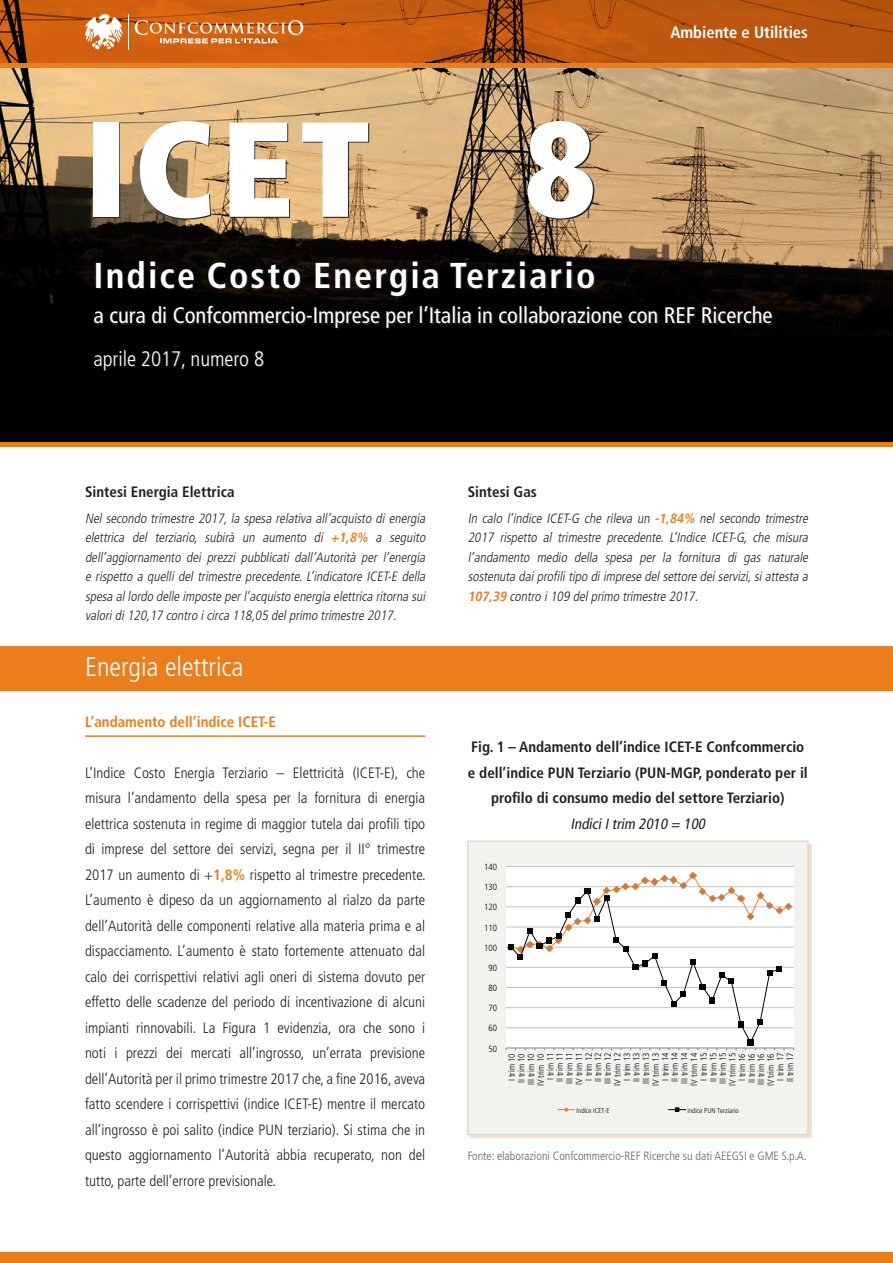
<style>
.page{position:relative;width:893px;height:1263px;background:#fff}
.page>*{position:absolute;margin:0;border:0;box-sizing:border-box;transform-origin:0 0}
.t1{font:900 condensed 135px "Frutiger LT Std";color:#fff}
.t2{font:700 condensed 36px "Frutiger LT Std";letter-spacing:.06em;color:#fff}
.t3{font:300 condensed 27px "Frutiger LT Std";color:#fff}
.t4{font:condensed 22.5px "Frutiger LT Std";color:#fff}
.t5{font:300 condensed 21px "Frutiger LT Std";color:#fff}
.t6{font:700 condensed 16.5px "Frutiger LT Std";color:#fff}
.t7{font:300 condensed 15px/25.5px "Frutiger LT Std";color:#231f20;text-align:justify}
.t8{font:700 condensed 15px/25.5px "Frutiger LT Std";color:#231f20;text-align:center}
.t9{font:700 condensed 15px "Frutiger LT Std";color:#ea7e1d}
.t10{font:italic condensed 15px "Frutiger LT Std";color:#231f20}
.t11{font:italic 300 condensed 13.5px/19.5px "Frutiger LT Std";color:#231f20;text-align:justify}
.t12{font:300 condensed 12px "Frutiger LT Std";color:#636366}
.t13{font:300 condensed 9px/9.6px "Frutiger LT Std";color:#000001;text-align:right}
.t14{font:300 condensed 7.05px "Frutiger LT Std";color:#000001}
.s1{font-weight:700;color:#ea7e1d}
</style>
<div class="page">
<div style="left:0;top:1252px;width:893px;height:11px;background:#ea7e1d"></div>
<img style="left:0;top:68px;width:893px;height:374px">
<svg style="left:95px;top:122px;width:678px;height:249px"></svg>
<svg style="left:0;top:0;width:893px;height:64px"></svg>
<svg style="left:135px;top:20px;width:168px;height:23px"></svg>
<svg style="left:85px;top:14px;width:44px;height:36px"></svg>
<hr style="left:0;top:64px;width:893px;height:4px;background:#ea7e1d">
<div style="left:0;top:646px;width:893px;height:45px;background:#ea7e1d"></div>
<hr style="left:85px;top:735px;width:340px;height:2px;background:#ea7e1d">
<hr style="left:0;top:442px;width:893px;height:4px;background:#ea7e1d">
<div style="left:468px;top:841px;width:340px;height:293px;background:#f2f2ef"></div>
<div style="left:506px;top:866px;width:288px;height:182px;background:#fff"></div>
<hr style="left:506px;top:866px;width:288px;height:1px;background:#c1c3c3">
<svg style="left:506px;top:872px;width:288px;height:178px"></svg>
<svg style="left:558px;top:1107px;width:17px;height:5px"></svg>
<svg style="left:668px;top:1107px;width:18px;height:5px"></svg>
<div style="left:467px;top:841px;width:341px;height:294px;border:1px solid #d2d1c4"></div>
<h1 class="t1" style="left:85px;top:87px;width:512px">ICET 8</h1>
<p class="t6" style="left:670px;top:23px;width:139px">Ambiente e Utilities</p>
<h2 class="t2" style="left:94px;top:254px;width:503px">Indice Costo Energia Terziario</h2>
<h3 class="t4" style="left:94px;top:302px;width:680px">a cura di Confcommercio-Imprese per l’Italia in collaborazione con REF Ricerche</h3>
<h3 class="t5" style="left:94px;top:346px;width:172px">aprile 2017, numero 8</h3>
<p class="t8" style="left:85px;top:479px;width:151px">Sintesi Energia Elettrica</p>
<p class="t11" style="left:85px;top:509px;width:344px">Nel secondo trimestre 2017, la spesa relativa all’acquisto di energia elettrica del terziario, subirà un aumento di <span class="s1">+1,8%</span> a seguito dell’aggiornamento dei prezzi pubblicati dall’Autorità per l’energia e rispetto a quelli del trimestre precedente. L’indicatore ICET-E della spesa allordo delle imposte perl’acquisto energia elettrica ritorna sui valoridi120,17 contro icirca 118,05 delprimo trimestre 2017.</p>
<h3 class="t3" style="left:85px;top:651px;width:160px">Energia elettrica</h3>
<p class="t9" style="left:85px;top:713px;width:193px">L’andamento dell’indice ICET-E</p>
<p class="t7" style="left:85px;top:760px;width:342px">L’Indice Costo Energia Terziario – Elettricità (ICET-E), che misura l’andamento della spesa per la fornitura di energia elettrica sostenuta in regime di maggior tutela dai profili tipo di imprese del settore dei servizi, segna per il II° trimestre 2017 un aumento di +<span class="s1">1,8%</span> rispetto al trimestre precedente.<br>L’aumento è dipeso da un aggiornamento al rialzo da parte dell’Autorità delle componenti relative alla materia prima e al dispacciamento. L’aumento è stato fortemente attenuato dal calo dei corrispettivi relativi agli oneri di sistema dovuto per effetto delle scadenze del periodo di incentivazione di alcuni impianti rinnovabili. La Figura 1 evidenzia, ora che sono i noti i prezzi dei mercati all’ingrosso, un’errata previsione dell’Autorità per il primo trimestre 2017 che, a fine 2016, aveva fatto scendere i corrispettivi (indice ICET-E) mentre il mercato all’ingrosso è poi salito (indice PUN terziario). Si stima che in questo aggiornamento l’Autorità abbia recuperato, non del tutto, parte dell’errore previsionale.</p>
<p class="t8" style="left:468px;top:479px;width:71px">Sintesi Gas</p>
<p class="t11" style="left:468px;top:509px;width:344px">In calo l’indice ICET-G che rileva un <span class="s1">-1,84%</span> nel secondo trimestre 2017 rispetto al trimestre precedente. L’Indice ICET-G, che misura l’andamento medio della spesa per la fornitura di gas naturale sostenuta daiprofilitipo diimprese delsettore deiservizi,siattesta a <span class="s1">107,39</span> contro i109 delprimo trimestre 2017.</p>
<p class="t8" style="left:468px;top:734px;width:341px">Fig. 1 – Andamento dell’indice ICET-E Confcommercio e dell’indice PUN Terziario (PUN-MGP, ponderato per il profilo di consumo medio del settore Terziario)</p>
<p class="t10" style="left:570px;top:815px;width:139px">IndiciItrim 2010 = 100</p>
<p class="t13" style="left:484px;top:862px;width:14px">140</p>
<p class="t13" style="left:484px;top:882px;width:14px">130</p>
<p class="t13" style="left:484px;top:903px;width:14px">120</p>
<p class="t13" style="left:484px;top:923px;width:14px">110</p>
<p class="t13" style="left:484px;top:943px;width:14px">100</p>
<p class="t13" style="left:488px;top:963px;width:10px">90</p>
<p class="t13" style="left:488px;top:983px;width:10px">80</p>
<p class="t13" style="left:488px;top:1003px;width:10px">70</p>
<p class="t13" style="left:488px;top:1024px;width:10px">60</p>
<p class="t13" style="left:488px;top:1044px;width:10px">50</p>
<p class="t13" style="left:507px;top:1086px;width:35px;rotate:-90deg">I trim 10<br>II trim 10<br>III trim 10<br>IV trim 10<br>I trim 11<br>II trim 11<br>III trim 11<br>IV trim 11<br>I trim 12<br>II trim 12<br>III trim 12<br>IV trim 12<br>I trim 13<br>II trim 13<br>III trim 13<br>IV trim 13<br>I trim 14<br>II trim 14<br>III trim 14<br>IV trim 14<br>I trim 15<br>II trim 15<br>III trim 15<br>IV trim 15<br>I trim 16<br>II trim 16<br>III trim 16<br>IV trim 16<br>I trim 17<br>II trim 17</p>
<p class="t14" style="left:577px;top:1107px;width:35px">Indice ICET-E</p>
<p class="t14" style="left:687px;top:1107px;width:53px">Indice PUN Terziario</p>
<p class="t12" style="left:468px;top:1149px;width:341px">Fonte: elaborazioni Confcommercio-REF Ricerche su dati AEEGSI e GME S.p.A.</p>
</div>
